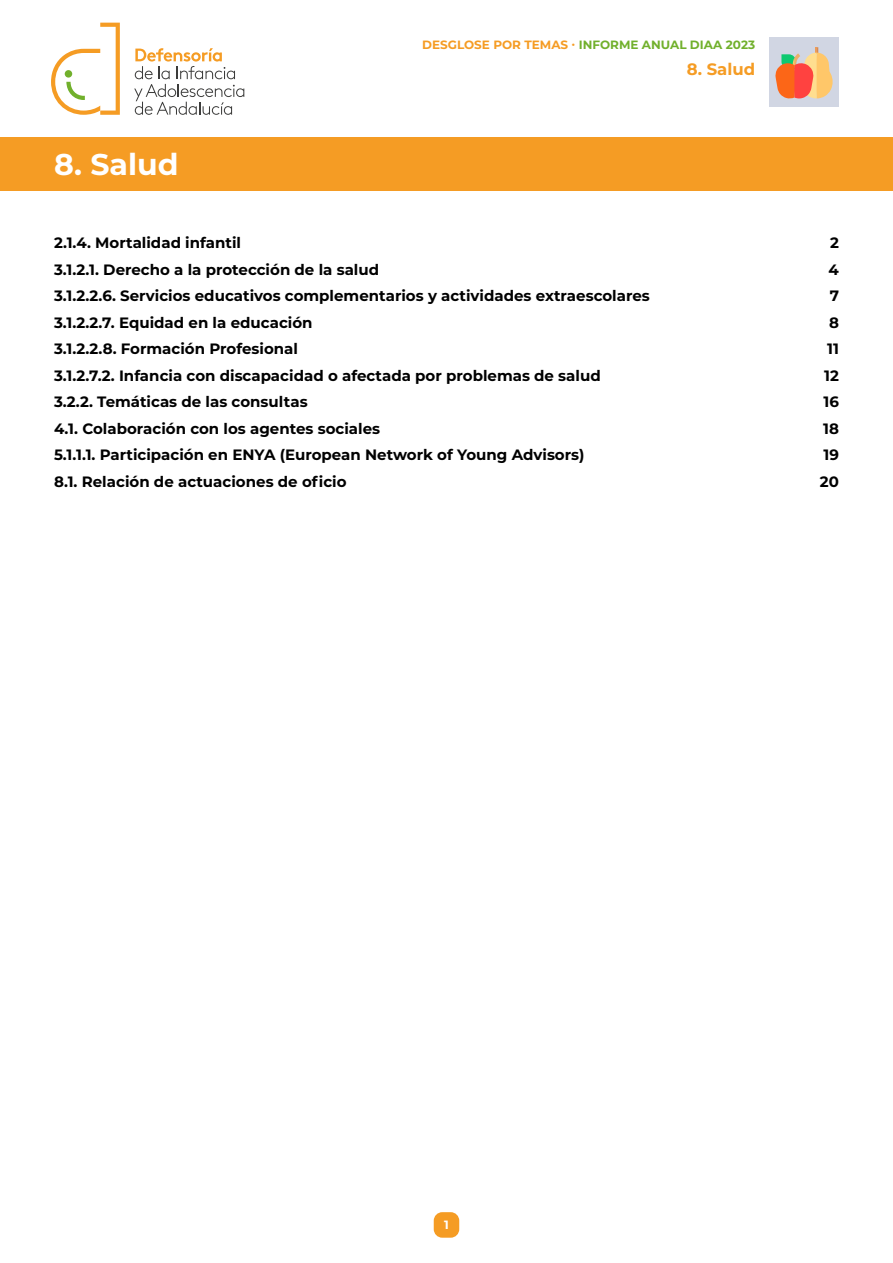
<style>
.page{position:relative;width:893px;height:1263px;background:#fff}
.page>*{position:absolute;margin:0;border:0;box-sizing:border-box;transform-origin:0 0}
.t1{font:700 30px "Montserrat";color:#fff}
.t2{font:700 16.5px "Montserrat";color:#f59c24}
.t3{font:700 15px "Montserrat";color:#000}
.t4{font:700 12px "Montserrat";color:#71b02c}
.t5{font:700 12px "Montserrat";color:#fff}
.s1{color:#f59c24}
</style>
<div class="page">
<div style="left:434px;top:1212px;width:25px;height:26px;background:#f59c24;border-radius:9px"></div>
<svg style="left:51px;top:23px;width:69px;height:92px"></svg>
<svg style="left:134px;top:48px;width:110px;height:67px"></svg>
<div style="left:769px;top:38px;width:70px;height:69px;background:#d1d6e3"></div>
<svg style="left:775px;top:47px;width:58px;height:52px"></svg>
<div style="left:0;top:137px;width:893px;height:54px;background:#f59c24"></div>
<h1 class="t1" style="left:54px;top:143px;width:126px">8. Salud</h1>
<p class="t4" style="left:422px;top:36px;width:335px"><span class="s1">DESGLOSE POR TEMAS ·</span> INFORME ANUAL DIAA 2023</p>
<p class="t2" style="left:687px;top:58px;width:70px">8. Salud</p>
<p class="t3" style="left:54px;top:232px;width:189px">2.1.4. Mortalidad infantil</p>
<p class="t3" style="left:830px;top:232px;width:10px">2</p>
<p class="t3" style="left:54px;top:259px;width:327px">3.1.2.1. Derecho a la protección de la salud</p>
<p class="t3" style="left:829px;top:259px;width:12px">4</p>
<p class="t3" style="left:54px;top:285px;width:597px">3.1.2.2.6. Servicios educativos complementarios y actividades extraescolares</p>
<p class="t3" style="left:830px;top:285px;width:11px">7</p>
<p class="t3" style="left:54px;top:312px;width:260px">3.1.2.2.7. Equidad en la educación</p>
<p class="t3" style="left:829px;top:312px;width:11px">8</p>
<p class="t3" style="left:54px;top:338px;width:246px">3.1.2.2.8. Formación Profesional</p>
<p class="t3" style="left:827px;top:338px;width:13px">11</p>
<p class="t3" style="left:54px;top:365px;width:548px">3.1.2.7.2. Infancia con discapacidad o afectada por problemas de salud</p>
<p class="t3" style="left:824px;top:365px;width:16px">12</p>
<p class="t3" style="left:54px;top:391px;width:255px">3.2.2. Temáticas de las consultas</p>
<p class="t3" style="left:823px;top:391px;width:17px">16</p>
<p class="t3" style="left:54px;top:418px;width:328px">4.1. Colaboración con los agentes sociales</p>
<p class="t3" style="left:823px;top:418px;width:17px">18</p>
<p class="t3" style="left:54px;top:444px;width:532px">5.1.1.1. Participación en ENYA (European Network of Young Advisors)</p>
<p class="t3" style="left:823px;top:444px;width:17px">19</p>
<p class="t3" style="left:54px;top:471px;width:294px">8.1. Relación de actuaciones de oficio</p>
<p class="t3" style="left:820px;top:471px;width:21px">20</p>
<p class="t5" style="left:444px;top:1216px;width:6px">1</p>
</div>
